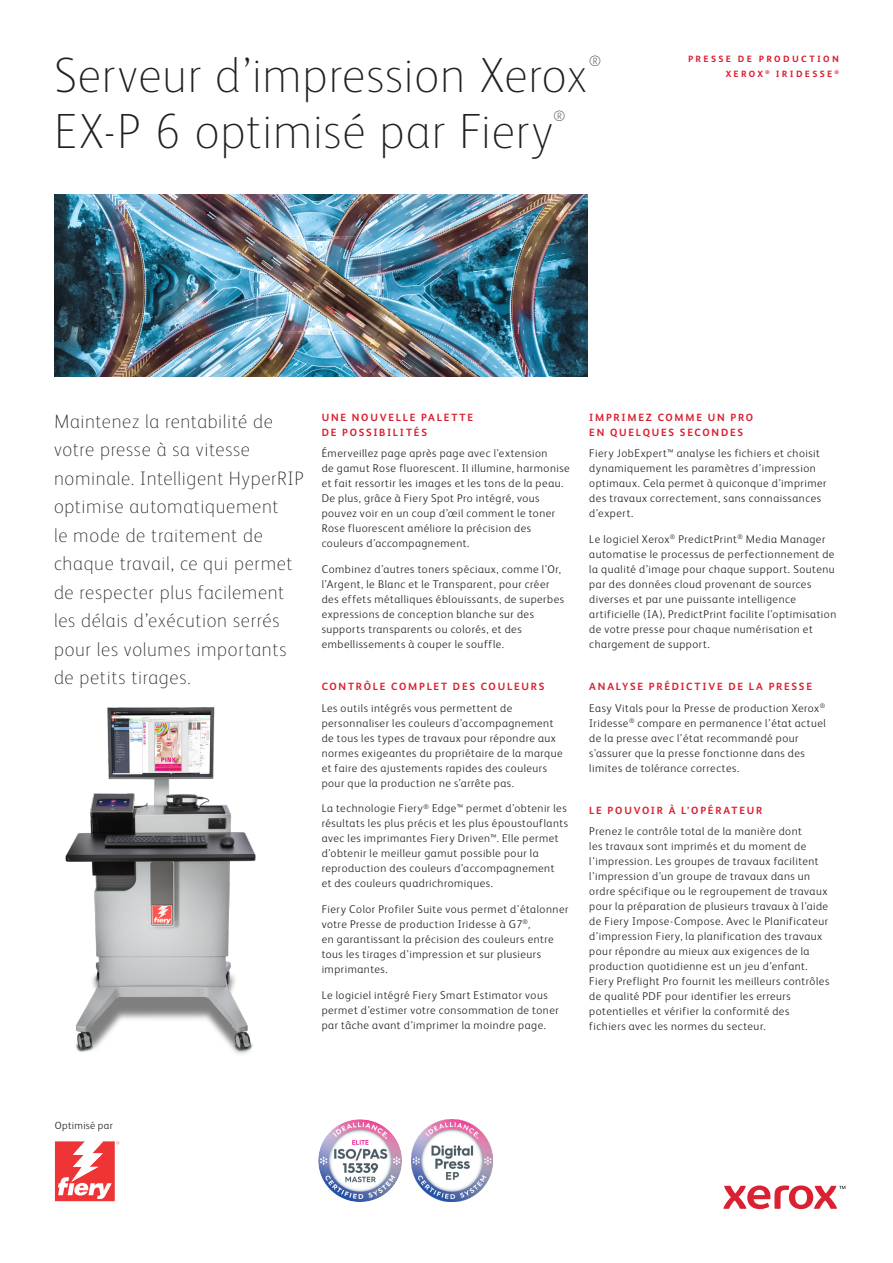
<style>
.page{position:relative;width:893px;height:1263px;background:#fff}
.page>*{position:absolute;margin:0;border:0;box-sizing:border-box;transform-origin:0 0}
.Page_Title{font:100 49.5px "Xerox Sans";letter-spacing:.015em;color:#231f20}
.Intro{font:100 19.5px/28.5px "Xerox Sans";letter-spacing:.035em;color:#231f20}
.Page_Title-2{font:100 14.85px "Xerox Sans";color:#231f20}
.Body_Text{font:300 11.25px/15px "Xerox Sans";letter-spacing:.045em;color:#231f20}
.Body_Subhead{font:700 10.5px/15px "Xerox Sans";letter-spacing:.17em;color:#db1e30}
.Page_Header{font:700 10.5px/15px "Xerox Sans Expert";letter-spacing:.225em;color:#db1e30;text-align:right}
.specification_sheet_spec_sheet_-_body_te{font:300 10.5px "Xerox Sans";letter-spacing:.025em;color:#231f20}
</style>
<div class="page">
<svg style="left:723px;top:1185px;width:122px;height:24px"></svg>
<img style="left:54px;top:195px;width:534px;height:182px">
<svg style="left:55px;top:1141px;width:64px;height:60px"></svg>
<img style="left:65px;top:707px;width:191px;height:347px">
<img style="left:318px;top:1119px;width:84px;height:82px">
<img style="left:411px;top:1120px;width:82px;height:81px">
<p class="Page_Title" style="left:54px;top:43px;width:535px">Serveur d’impression Xerox</p>
<p class="Page_Title-2" style="left:589px;top:51px;width:13px">®</p>
<p class="Page_Title" style="left:54px;top:98px;width:501px">EX-P 6 optimisé par Fiery</p>
<p class="Page_Title-2" style="left:553px;top:106px;width:13px">®</p>
<p class="Page_Header" style="left:688px;top:52px;width:152px">PRESSE DE PRODUCTION<br>XEROX <sup>®</sup> IRIDESSE <sup>®</sup></p>
<p class="Intro" style="left:54px;top:406px;width:251px">Maintenez la rentabilité de votre presse à sa vitesse nominale. Intelligent HyperRIP optimise automatiquement<br>le mode de traitement de chaque travail, ce qui permet de respecter plus facilement les délais d’exécution serrés pour les volumes importants de petits tirages.</p>
<p class="Body_Subhead" style="left:322px;top:409px;width:153px">UNE NOUVELLE PALETTE<br>DE POSSIBILITÉS</p>
<p class="Body_Text" style="left:322px;top:445px;width:250px">Émerveillez page après page avec l’extension<br>de gamut Rose fluorescent. Il illumine, harmonise et fait ressortir les images et les tons de la peau.<br>De plus, grâce à Fiery Spot Pro intégré, vous pouvez voir en un coup d’œil comment le toner Rose fluorescent améliore la précision des couleurs d’accompagnement.</p>
<p class="Body_Text" style="left:322px;top:561px;width:244px">Combinez d’autres toners spéciaux, comme l’Or, l’Argent, le Blanc et le Transparent, pour créer des effets métalliques éblouissants, de superbes expressions de conception blanche sur des supports transparents ou colorés, et des embellissements à couper le souffle.</p>
<p class="Body_Subhead" style="left:322px;top:678px;width:224px">CONTRÔLE COMPLET DES COULEURS</p>
<p class="Body_Text" style="left:322px;top:700px;width:243px">Les outils intégrés vous permettent de personnaliser les couleurs d’accompagnement de tous les types de travaux pour répondre aux normes exigeantes du propriétaire de la marque et faire des ajustements rapides des couleurs pour que la production ne s’arrête pas.</p>
<p class="Body_Text" style="left:322px;top:800px;width:248px">La technologie Fiery<sup>®</sup> Edge™ permet d’obtenir les résultats les plus précis et les plus époustouflants avec les imprimantes Fiery Driven™. Elle permet d’obtenir le meilleur gamut possible pour la reproduction des couleurs d’accompagnement<br>et des couleurs quadrichromiques.</p>
<p class="Body_Text" style="left:322px;top:901px;width:248px">Fiery Color Profiler Suite vous permet d’étalonner votre Presse de production Iridesse à G7<sup>®</sup>,<br>en garantissant la précision des couleurs entre tous les tirages d’impression et sur plusieurs imprimantes.</p>
<p class="Body_Text" style="left:322px;top:987px;width:239px">Le logiciel intégré Fiery Smart Estimator vous permet d’estimer votre consommation de toner par tâche avant d’imprimer la moindre page.</p>
<p class="Body_Subhead" style="left:589px;top:409px;width:165px">IMPRIMEZ COMME UN PRO<br>EN QUELQUES SECONDES</p>
<p class="Body_Text" style="left:589px;top:445px;width:239px">Fiery JobExpert™ analyse les fichiers et choisit dynamiquement les paramètres d’impression optimaux. Cela permet à quiconque d’imprimer des travaux correctement, sans connaissances d’expert.</p>
<p class="Body_Text" style="left:589px;top:531px;width:248px">Le logiciel Xerox<sup>®</sup> PredictPrint<sup>®</sup> Media Manager automatise le processus de perfectionnement de la qualité d’image pour chaque support. Soutenu par des données cloud provenant de sources diverses et par une puissante intelligence artificielle (IA), PredictPrint facilite l’optimisation de votre presse pour chaque numérisation et chargement de support.</p>
<p class="Body_Subhead" style="left:589px;top:678px;width:224px">ANALYSE PRÉDICTIVE DE LA PRESSE</p>
<p class="Body_Text" style="left:589px;top:700px;width:238px">Easy Vitals pour la Presse de production Xerox<sup>® </sup>Iridesse<sup>®</sup> compare en permanence l’état actuel de la presse avec l’état recommandé pour s’assurer que la presse fonctionne dans des limites de tolérance correctes.</p>
<p class="Body_Subhead" style="left:589px;top:802px;width:174px">LE POUVOIR À L’OPÉRATEUR</p>
<p class="Body_Text" style="left:589px;top:823px;width:241px">Prenez le contrôle total de la manière dont<br>les travaux sont imprimés et du moment de l'impression. Les groupes de travaux facilitent l’impression d’un groupe de travaux dans un ordre spécifique ou le regroupement de travaux pour la préparation de plusieurs travaux à l’aide de Fiery Impose-Compose. Avec le Planificateur d’impression Fiery, la planification des travaux pour répondre au mieux aux exigences de la production quotidienne est un jeu d’enfant.<br>Fiery Preflight Pro fournit les meilleurs contrôles de qualité PDF pour identifier les erreurs potentielles et vérifier la conformité des<br>fichiers avec les normes du secteur.</p>
<p class="specification_sheet_spec_sheet_-_body_te" style="left:55px;top:1119px;width:59px">Optimisé par</p>
</div>
